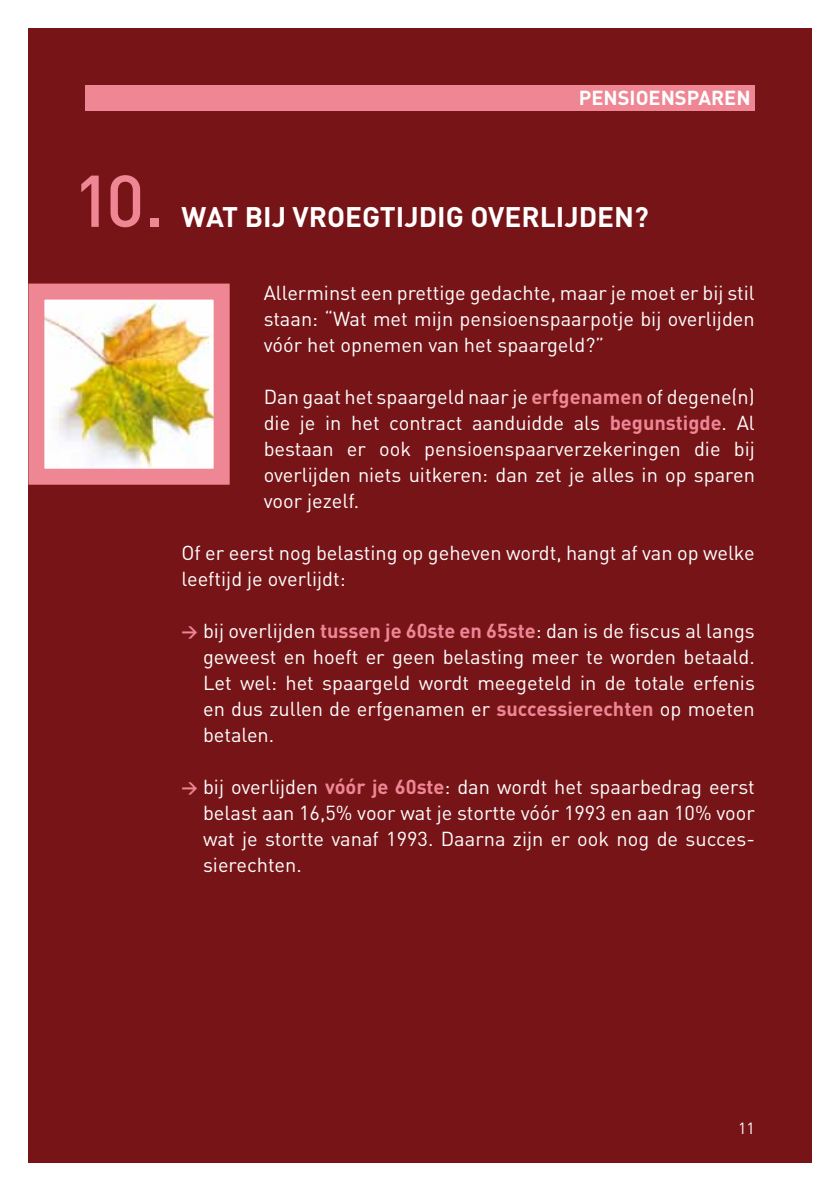
<style>
.page{position:relative;width:840px;height:1191px;background:#fff}
.page>*{position:absolute;margin:0;border:0;box-sizing:border-box;transform-origin:0 0}
.t1{font:500 72px "DIN";color:#ee8694}
.t2{font:700 28px "DIN";letter-spacing:.045em;color:#fff}
.t3{font:20px/26px "DIN";color:#fff;text-align:justify}
.t4{font:700 20px "DIN";color:#fff}
.t5{font:16px "DIN";color:#fff}
.s1{font-weight:700;color:#ee8694}
.s2{font-weight:700;font-size:16px;color:#ee8694}
</style>
<div class="page">
<div style="left:28px;top:28px;width:783px;height:1134px;background:#771417"></div>
<div style="left:85px;top:85px;width:669px;height:25px;background:#ee8694"></div>
<img style="left:45px;top:300px;width:167px;height:168px">
<div style="left:28px;top:283px;width:201px;height:202px;border:16px solid #ee8694"></div>
<p class="t4" style="left:578px;top:84px;width:173px">pensioensparen</p>
<h1 class="t1" style="left:73px;top:155px;width:93px">10.</h1>
<h2 class="t2" style="left:181px;top:198px;width:468px">Wat bij vroegtij dig overlij den?</h2>
<p class="t3" style="left:263px;top:279px;width:492px">Allerminst een prettige gedachte, maar je moet er bij stil staan: “Wat met mijn pensioenspaarpotje bij overlijden vóór het opnemen van het spaargeld?”</p>
<p class="t3" style="left:263px;top:383px;width:492px">Dan gaat het spaargeld naar je <span class="s1">erfgenamen</span> of degene(n) die je in het contract aanduidde als <span class="s1">begunstigde</span>. Al bestaan er ook pensioenspaarverzekeringen die bij overlijden niets uitkeren: dan zet je alles in op sparen voor jezelf.</p>
<p class="t3" style="left:181px;top:539px;width:574px">Of er eerst nog belasting op geheven wordt, hangt af van op welke leeftijd je overlijdt:</p>
<p class="t3" style="left:203px;top:617px;width:553px;text-indent:-21px"><span class="s2">&gt;</span> bij overlijden <span class="s1">tussen je 60ste en 65ste</span>: dan is de fiscus al langs geweest en hoeft er geen belasting meer te worden betaald.<br>Let wel: het spaargeld wordt meegeteld in de totale erfenis en dus zullen de erfgenamen er <span class="s1">successierechten</span> op moeten betalen.</p>
<p class="t3" style="left:203px;top:773px;width:553px;text-indent:-21px"><span class="s2">&gt;</span> bij overlijden <span class="s1">vóór je 60ste</span>: dan wordt het spaarbedrag eerst belast aan 16,5% voor wat je stortte vóór 1993 en aan 10% voor wat je stortte vanaf 1993. Daarna zijn er ook nog de succes&shy;sierechten.</p>
<p class="t5" style="left:737px;top:1118px;width:18px">11</p>
</div>
